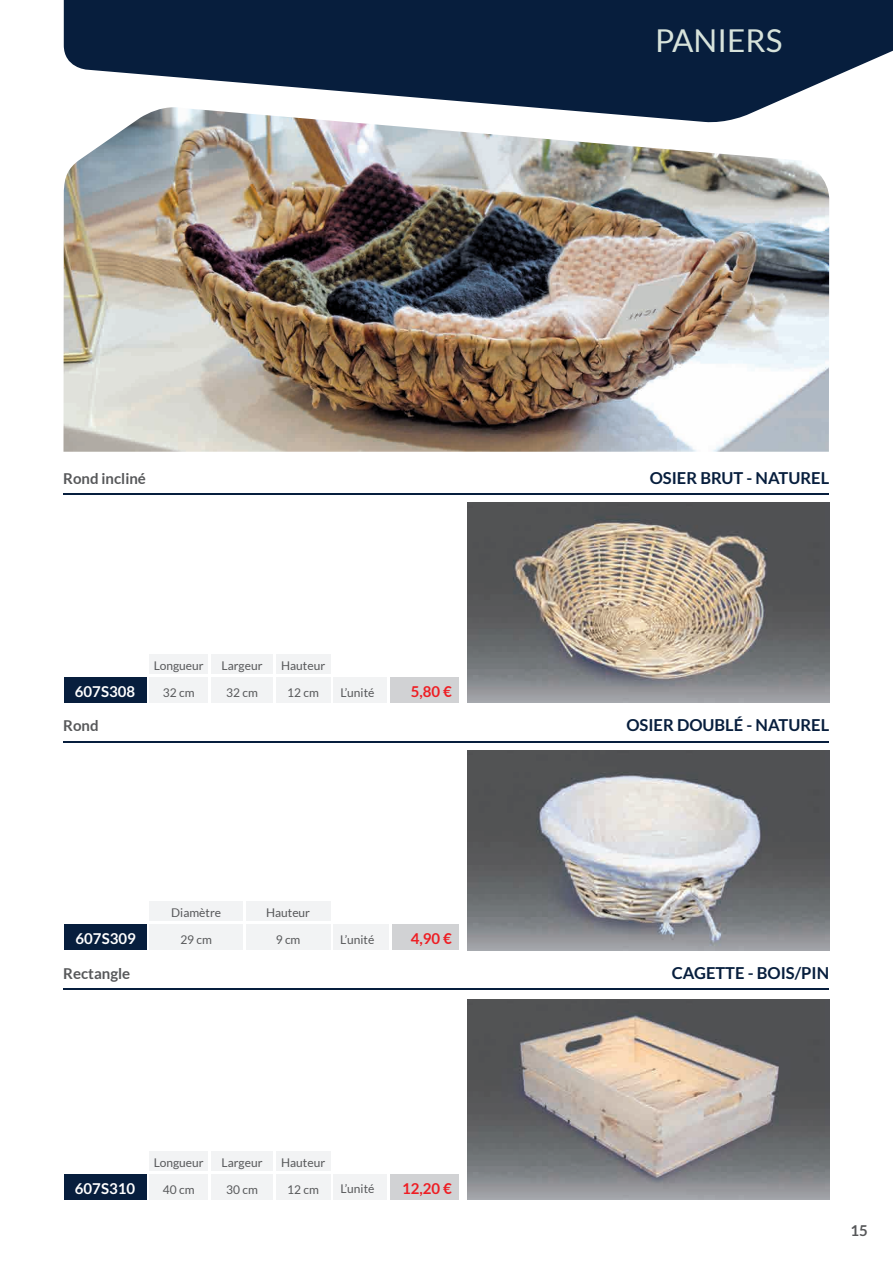
<style>
.page{position:relative;width:893px;height:1263px;background:#fff}
.page>*{position:absolute;margin:0;border:0;box-sizing:border-box;transform-origin:0 0}
.t1{font:31.5px "Lato";color:#d7e3db}
.t2{font:700 16.5px "Lato";color:#071e3d}
.t3{font:700 15px "Lato";color:#57585a}
.t4{font:700 15px "Lato";color:#fff}
.t5{font:700 15px "Lato";color:#ee1d23}
.t6{font:12px "Lato";color:#57585a}
</style>
<div class="page">
<svg style="left:64px;top:0;width:829px;height:107px;background:#2a3e59"></svg>
<hr style="left:63px;top:493px;width:766px;height:2px;background:#071e3d">
<img style="left:63px;top:107px;width:766px;height:345px">
<img style="left:468px;top:503px;width:361px;height:199px">
<img style="left:468px;top:750px;width:361px;height:200px">
<img style="left:468px;top:999px;width:361px;height:200px">
<hr style="left:63px;top:741px;width:766px;height:1px;background:#071e3d">
<hr style="left:63px;top:988px;width:766px;height:2px;background:#071e3d">
<div style="left:333px;top:924px;width:56px;height:26px;background:#f2f3f4"></div>
<div style="left:392px;top:924px;width:66px;height:26px;background:#d1d2d4"></div>
<div style="left:246px;top:924px;width:84px;height:26px;background:#f2f3f4"></div>
<div style="left:150px;top:924px;width:93px;height:26px;background:#f2f3f4"></div>
<div style="left:246px;top:902px;width:84px;height:19px;background:#f2f3f4"></div>
<div style="left:150px;top:902px;width:93px;height:19px;background:#f2f3f4"></div>
<div style="left:64px;top:924px;width:82px;height:26px;background:#071e3d"></div>
<div style="left:64px;top:677px;width:82px;height:25px;background:#071e3d"></div>
<div style="left:333px;top:677px;width:54px;height:25px;background:#f2f3f4"></div>
<div style="left:390px;top:677px;width:68px;height:25px;background:#d1d2d4"></div>
<div style="left:211px;top:677px;width:62px;height:25px;background:#f2f3f4"></div>
<div style="left:149px;top:677px;width:59px;height:25px;background:#f2f3f4"></div>
<div style="left:211px;top:655px;width:62px;height:19px;background:#f2f3f4"></div>
<div style="left:149px;top:655px;width:59px;height:19px;background:#f2f3f4"></div>
<div style="left:276px;top:677px;width:54px;height:25px;background:#f2f3f4"></div>
<div style="left:276px;top:655px;width:54px;height:19px;background:#f2f3f4"></div>
<div style="left:64px;top:1174px;width:82px;height:25px;background:#071e3d"></div>
<div style="left:333px;top:1174px;width:54px;height:25px;background:#f2f3f4"></div>
<div style="left:390px;top:1174px;width:68px;height:25px;background:#d1d2d4"></div>
<div style="left:211px;top:1174px;width:62px;height:25px;background:#f2f3f4"></div>
<div style="left:149px;top:1174px;width:59px;height:25px;background:#f2f3f4"></div>
<div style="left:211px;top:1151px;width:62px;height:20px;background:#f2f3f4"></div>
<div style="left:149px;top:1151px;width:59px;height:20px;background:#f2f3f4"></div>
<div style="left:276px;top:1174px;width:54px;height:25px;background:#f2f3f4"></div>
<div style="left:276px;top:1151px;width:54px;height:20px;background:#f2f3f4"></div>
<h1 class="t1" style="left:655px;top:23px;width:129px">PANIERS</h1>
<p class="t3" style="left:63px;top:470px;width:84px">Rond incliné</p>
<h2 class="t2" style="left:650px;top:468px;width:181px">OSIER BRUT - NATUREL</h2>
<p class="t6" style="left:154px;top:659px;width:51px">Longueur</p>
<p class="t6" style="left:222px;top:659px;width:43px">Largeur</p>
<p class="t6" style="left:281px;top:659px;width:46px">Hauteur</p>
<p class="t4" style="left:75px;top:683px;width:62px">607S308</p>
<p class="t6" style="left:163px;top:686px;width:33px">32 cm</p>
<p class="t6" style="left:226px;top:686px;width:33px">32 cm</p>
<p class="t6" style="left:340px;top:685px;width:36px">L’unité</p>
<p class="t5" style="left:411px;top:683px;width:43px">5,80 €</p>
<p class="t6" style="left:287px;top:686px;width:33px">12 cm</p>
<p class="t3" style="left:63px;top:717px;width:37px">Rond</p>
<h2 class="t2" style="left:626px;top:716px;width:204px">OSIER DOUBLÉ - NATUREL</h2>
<p class="t4" style="left:76px;top:930px;width:62px">607S309</p>
<p class="t6" style="left:171px;top:906px;width:51px">Diamètre</p>
<p class="t6" style="left:266px;top:906px;width:46px">Hauteur</p>
<p class="t6" style="left:180px;top:933px;width:33px">29 cm</p>
<p class="t6" style="left:276px;top:933px;width:26px">9 cm</p>
<p class="t6" style="left:340px;top:932px;width:36px">L’unité</p>
<p class="t5" style="left:411px;top:930px;width:43px">4,90 €</p>
<p class="t3" style="left:63px;top:964px;width:68px">Rectangle</p>
<h2 class="t2" style="left:672px;top:963px;width:159px">CAGETTE - BOIS/PIN</h2>
<p class="t6" style="left:154px;top:1156px;width:51px">Longueur</p>
<p class="t6" style="left:222px;top:1156px;width:43px">Largeur</p>
<p class="t6" style="left:281px;top:1156px;width:46px">Hauteur</p>
<p class="t4" style="left:75px;top:1180px;width:62px">607S310</p>
<p class="t6" style="left:163px;top:1183px;width:33px">40 cm</p>
<p class="t6" style="left:226px;top:1183px;width:33px">30 cm</p>
<p class="t6" style="left:340px;top:1182px;width:36px">L’unité</p>
<p class="t5" style="left:402px;top:1180px;width:51px">12,20 €</p>
<p class="t6" style="left:287px;top:1183px;width:33px">12 cm</p>
<p class="t3" style="left:850px;top:1222px;width:19px">15</p>
</div>
